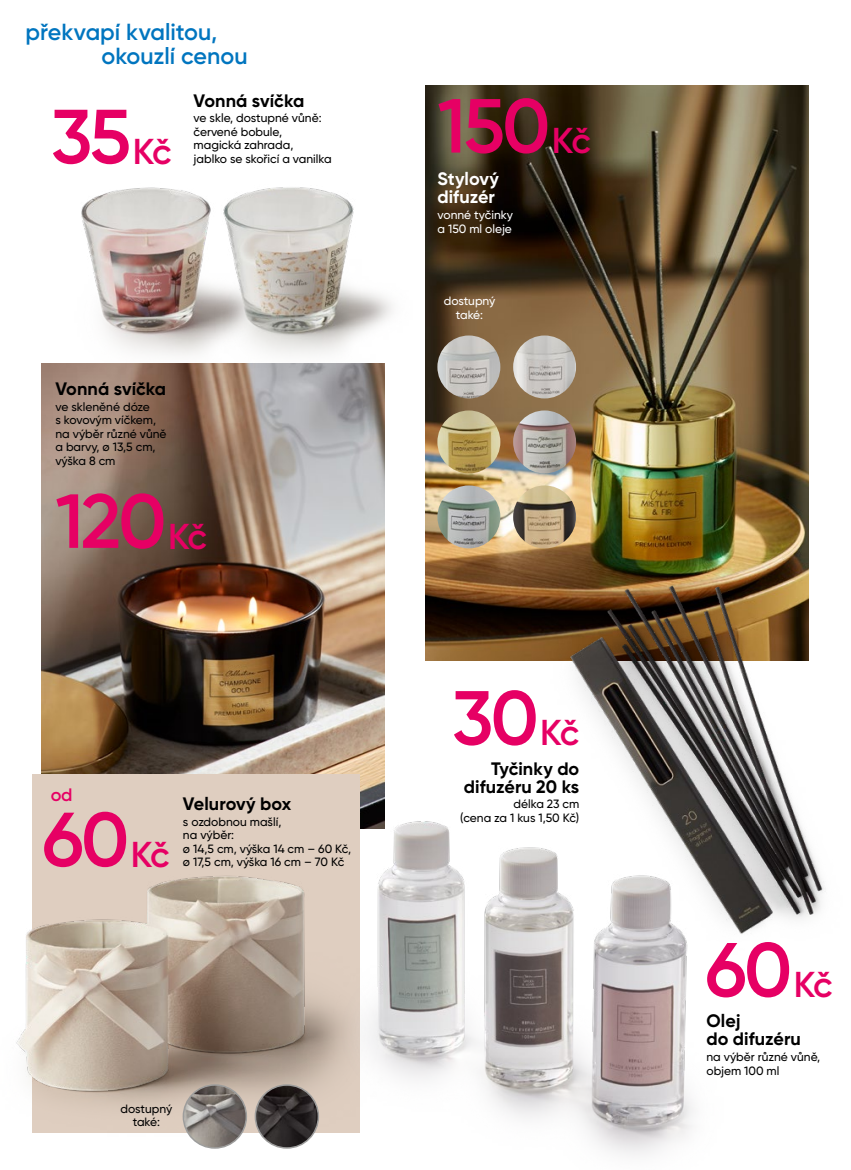
<style>
.page{position:relative;width:851px;height:1170px;background:#fff}
.page>*{position:absolute;margin:0;border:0;box-sizing:border-box;transform-origin:0 0}
.t1{font:600 76.35px "Gilroy";letter-spacing:-.035em;color:#e60064}
.t2{font:600 23.25px/24px "Gilroy";color:#0075bf}
.t3{font:700 18px/18px "Gilroy";color:#000}
.t4{font:700 18px/18px "Gilroy";color:#fff}
.t5{font:600 18px "Gilroy";color:#e60064}
.t6{font:500 12px/13.5px "Gilroy";color:#000}
.t7{font:500 12px/13.5px "Gilroy";color:#fff}
.s1{font-size:36px}
</style>
<div class="page">
<img style="left:81px;top:187px;width:92px;height:168px">
<img style="left:173px;top:187px;width:220px;height:199px">
<img style="left:41px;top:363px;width:343px;height:376px">
<img style="left:155px;top:684px;width:539px;height:472px">
<img style="left:425px;top:85px;width:383px;height:575px">
<img style="left:16px;top:739px;width:389px;height:417px">
<img style="left:455px;top:489px;width:369px;height:510px">
<img style="left:437px;top:335px;width:63px;height:63px;border-radius:31px">
<img style="left:437px;top:410px;width:63px;height:63px;border-radius:31px">
<img style="left:437px;top:485px;width:63px;height:63px;border-radius:31px">
<img style="left:513px;top:335px;width:63px;height:63px;border-radius:31px">
<img style="left:513px;top:410px;width:63px;height:63px;border-radius:31px">
<img style="left:513px;top:485px;width:63px;height:63px;border-radius:31px">
<img style="left:183px;top:1084px;width:63px;height:63px;border-radius:31px">
<div style="left:183px;top:1084px;width:64px;height:64px;border:2px solid #9d9d9c;border-radius:50%"></div>
<img style="left:255px;top:1084px;width:63px;height:63px;border-radius:31px">
<div style="left:254px;top:1084px;width:65px;height:64px;border:2px solid #9d9d9c;border-radius:50%"></div>
<h2 class="t2" style="left:101px;top:20px;width:147px;text-indent:-76px">překvapí kvalitou, okouzlí cenou</h2>
<h1 class="t1" style="left:51px;top:89px;width:122px">35 <span class="s1">Kč</span></h1>
<h3 class="t3" style="left:193px;top:91px;width:112px">Vonná svíčka</h3>
<p class="t6" style="left:193px;top:111px;width:139px">ve skle, dostupné vůně: červené bobule, magická zahrada,<br>jablko se skořicí a vanilka</p>
<h3 class="t3" style="left:55px;top:380px;width:112px">Vonná svíčka</h3>
<p class="t6" style="left:55px;top:400px;width:113px">ve skleněné dóze<br>s kovovým víčkem, na výběr různé vůně a barvy, ø 13,5 cm, výška 8 cm</p>
<h1 class="t1" style="left:55px;top:473px;width:153px">120 <span class="s1">Kč</span></h1>
<h3 class="t5" style="left:51px;top:784px;width:23px">od</h3>
<h1 class="t1" style="left:42px;top:792px;width:129px">60 <span class="s1">Kč</span></h1>
<h3 class="t3" style="left:183px;top:794px;width:110px">Velurový box</h3>
<p class="t6" style="left:183px;top:814px;width:169px">s ozdobnou mašlí,<br>na výběr:<br>ø 14,5 cm, výška 14 cm – 60 Kč, ø 17,5 cm, výška 16 cm – 70 Kč</p>
<h1 class="t1" style="left:437px;top:78px;width:155px">150 <span class="s1">Kč</span></h1>
<h3 class="t4" style="left:437px;top:170px;width:63px">Stylový difuzér</h3>
<p class="t7" style="left:437px;top:208px;width:77px">vonné tyčinky a 150 ml oleje</p>
<p class="t7" style="left:443px;top:294px;width:53px;text-align:center">dostupný také:</p>
<h1 class="t1" style="left:452px;top:670px;width:129px">30 <span class="s1">Kč</span></h1>
<h3 class="t3" style="left:464px;top:759px;width:117px;text-align:right">Tyčinky do difuzéru 20 ks</h3>
<p class="t6" style="left:460px;top:797px;width:121px;text-align:right">délka 23 cm<br>(cena za 1 kus 1,50 Kč)</p>
<p class="t6" style="left:121px;top:1101px;width:53px;text-align:center">dostupný také:</p>
<h1 class="t1" style="left:705px;top:922px;width:129px">60 <span class="s1">Kč</span></h1>
<h3 class="t3" style="left:706px;top:1011px;width:96px">Olej<br>do difuzéru</h3>
<p class="t6" style="left:706px;top:1049px;width:115px">na výběr různé vůně, objem 100 ml</p>
</div>
